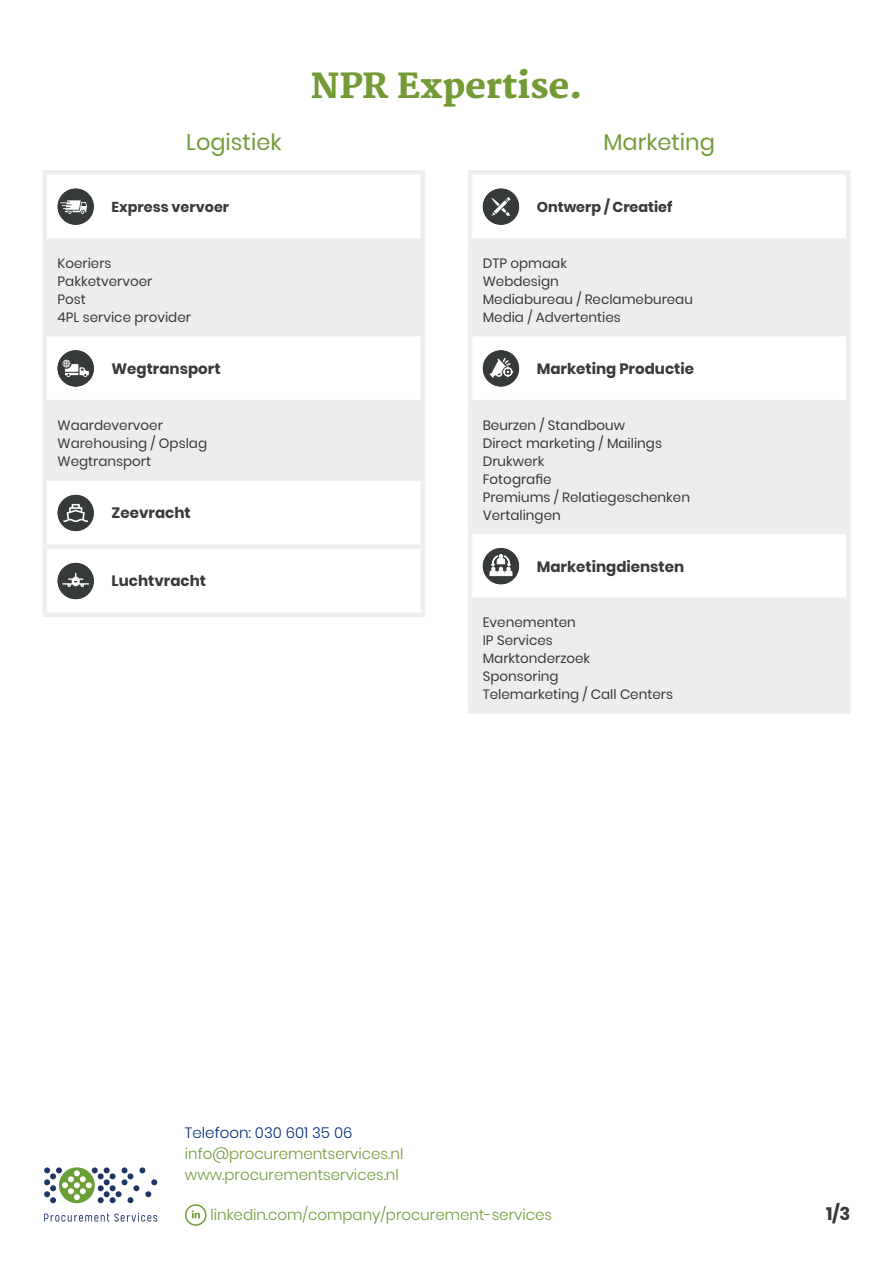
<style>
.page{position:relative;width:893px;height:1263px;background:#fff}
.page>*{position:absolute;margin:0;border:0;box-sizing:border-box;transform-origin:0 0}
.t1{font:900 34.5px "Merriweather";color:#729a35}
.t2{font:22.5px "Poppins";color:#729b36}
.t3{font:700 18px "Poppins";color:#363a3b}
.t4{font:300 15px/21px "Poppins";color:#729a35}
.t5{font:700 15px "Poppins";color:#363a3b}
.t6{font:300 15px "Poppins";color:#002d74}
.t7{font:700 14.4px "Poppins";color:#363a3b}
.t8{font:13.5px/18px "Poppins";color:#363a3b}
</style>
<div class="page">
<svg style="left:44px;top:1167px;width:113px;height:36px"></svg>
<svg style="left:44px;top:1213px;width:113px;height:8px"></svg>
<svg style="left:192px;top:1210px;width:8px;height:8px"></svg>
<div style="left:185px;top:1204px;width:22px;height:22px;border:2px solid #729a35;border-radius:50%"></div>
<svg style="left:47px;top:243px;width:374px;height:233px;fill:#ededed"></svg>
<div style="left:43px;top:170px;width:382px;height:5px;background:#ededed"></div>
<hr style="left:43px;top:175px;width:4px;height:63px;background:#ededed">
<hr style="left:421px;top:175px;width:4px;height:63px;background:#ededed">
<div style="left:43px;top:238px;width:382px;height:5px;background:#ededed"></div>
<hr style="left:43px;top:243px;width:4px;height:89px;background:#ededed">
<hr style="left:421px;top:243px;width:4px;height:89px;background:#ededed">
<hr style="left:43px;top:332px;width:382px;height:4px;background:#ededed">
<hr style="left:43px;top:336px;width:4px;height:64px;background:#ededed">
<hr style="left:421px;top:336px;width:4px;height:64px;background:#ededed">
<hr style="left:43px;top:481px;width:4px;height:63px;background:#ededed">
<hr style="left:421px;top:481px;width:4px;height:63px;background:#ededed">
<hr style="left:43px;top:549px;width:4px;height:63px;background:#ededed">
<hr style="left:421px;top:549px;width:4px;height:63px;background:#ededed">
<div style="left:43px;top:544px;width:382px;height:5px;background:#ededed"></div>
<div style="left:43px;top:612px;width:382px;height:5px;background:#ededed"></div>
<hr style="left:43px;top:400px;width:382px;height:4px;background:#ededed">
<hr style="left:43px;top:404px;width:4px;height:72px;background:#ededed">
<hr style="left:421px;top:404px;width:4px;height:72px;background:#ededed">
<div style="left:43px;top:476px;width:382px;height:5px;background:#ededed"></div>
<div style="left:58px;top:188px;width:36px;height:37px;background:#363a3b;border-radius:50%"></div>
<svg style="left:60px;top:200px;width:27px;height:14px"></svg>
<div style="left:58px;top:350px;width:36px;height:37px;background:#363a3b;border-radius:50%"></div>
<svg style="left:63px;top:360px;width:26px;height:17px"></svg>
<div style="left:58px;top:495px;width:36px;height:36px;background:#363a3b;border-radius:50%"></div>
<svg style="left:63px;top:504px;width:25px;height:18px"></svg>
<div style="left:58px;top:563px;width:36px;height:36px;background:#363a3b;border-radius:50%"></div>
<svg style="left:62px;top:573px;width:27px;height:14px"></svg>
<svg style="left:472px;top:243px;width:374px;height:466px;fill:#ededed"></svg>
<div style="left:468px;top:170px;width:382px;height:5px;background:#ededed"></div>
<hr style="left:468px;top:175px;width:4px;height:63px;background:#ededed">
<hr style="left:846px;top:175px;width:4px;height:63px;background:#ededed">
<div style="left:468px;top:238px;width:382px;height:5px;background:#ededed"></div>
<hr style="left:468px;top:243px;width:4px;height:89px;background:#ededed">
<hr style="left:846px;top:243px;width:4px;height:89px;background:#ededed">
<hr style="left:468px;top:332px;width:382px;height:4px;background:#ededed">
<hr style="left:468px;top:336px;width:4px;height:64px;background:#ededed">
<hr style="left:846px;top:336px;width:4px;height:64px;background:#ededed">
<hr style="left:468px;top:534px;width:4px;height:64px;background:#ededed">
<hr style="left:846px;top:534px;width:4px;height:64px;background:#ededed">
<hr style="left:468px;top:400px;width:382px;height:4px;background:#ededed">
<hr style="left:468px;top:404px;width:4px;height:126px;background:#ededed">
<hr style="left:846px;top:404px;width:4px;height:126px;background:#ededed">
<hr style="left:468px;top:530px;width:382px;height:4px;background:#ededed">
<hr style="left:468px;top:598px;width:382px;height:4px;background:#ededed">
<hr style="left:468px;top:602px;width:4px;height:107px;background:#ededed">
<hr style="left:846px;top:602px;width:4px;height:107px;background:#ededed">
<div style="left:468px;top:709px;width:382px;height:5px;background:#ededed"></div>
<div style="left:483px;top:188px;width:36px;height:37px;background:#363a3b;border-radius:50%"></div>
<svg style="left:491px;top:197px;width:19px;height:19px"></svg>
<div style="left:483px;top:350px;width:36px;height:37px;background:#363a3b;border-radius:50%"></div>
<svg style="left:490px;top:358px;width:23px;height:20px"></svg>
<div style="left:483px;top:548px;width:36px;height:36px;background:#363a3b;border-radius:50%"></div>
<svg style="left:490px;top:550px;width:22px;height:26px"></svg>
<h1 class="t1" style="left:311px;top:65px;width:273px">NPR Expertise.</h1>
<h2 class="t2" style="left:186px;top:129px;width:97px">Logistiek</h2>
<h2 class="t2" style="left:603px;top:129px;width:113px">Marketing</h2>
<p class="t7" style="left:112px;top:199px;width:119px">Express vervoer</p>
<p class="t8" style="left:58px;top:254px;width:135px">Koeriers<br>Pakketvervoer<br>Post<br>4PL service provider</p>
<p class="t5" style="left:112px;top:360px;width:111px">Wegtransport</p>
<p class="t8" style="left:58px;top:416px;width:151px">Waardevervoer<br>Warehousing / Opslag<br>Wegtransport</p>
<p class="t5" style="left:112px;top:504px;width:81px">Zeevracht</p>
<p class="t5" style="left:112px;top:572px;width:96px">Luchtvracht</p>
<p class="t7" style="left:537px;top:199px;width:137px">Ontwerp / Creatief</p>
<p class="t8" style="left:483px;top:254px;width:212px">DTP opmaak<br>Webdesign<br>Mediabureau / Reclamebureau<br>Media / Advertenties</p>
<p class="t5" style="left:537px;top:360px;width:159px">Marketing Productie</p>
<p class="t8" style="left:483px;top:416px;width:209px">Beurzen / Standbouw<br>Direct marketing / Mailings<br>Drukwerk<br>Fotografie<br>Premiums / Relatiegeschenken<br>Vertalingen</p>
<p class="t5" style="left:537px;top:558px;width:149px">Marketingdiensten</p>
<p class="t8" style="left:483px;top:614px;width:192px">Evenementen<br>IP Services<br>Marktonderzoek<br>Sponsoring<br>Telemarketing / Call Centers</p>
<p class="t6" style="left:185px;top:1124px;width:169px">Telefoon: 030 601 35 06</p>
<p class="t4" style="left:185px;top:1143px;width:220px">info@procurementservices.nl www.procurementservices.nl</p>
<p class="t4" style="left:210px;top:1205px;width:343px">linkedin.com/company/procurement-services</p>
<h3 class="t3" style="left:826px;top:1204px;width:26px">1/3</h3>
</div>
